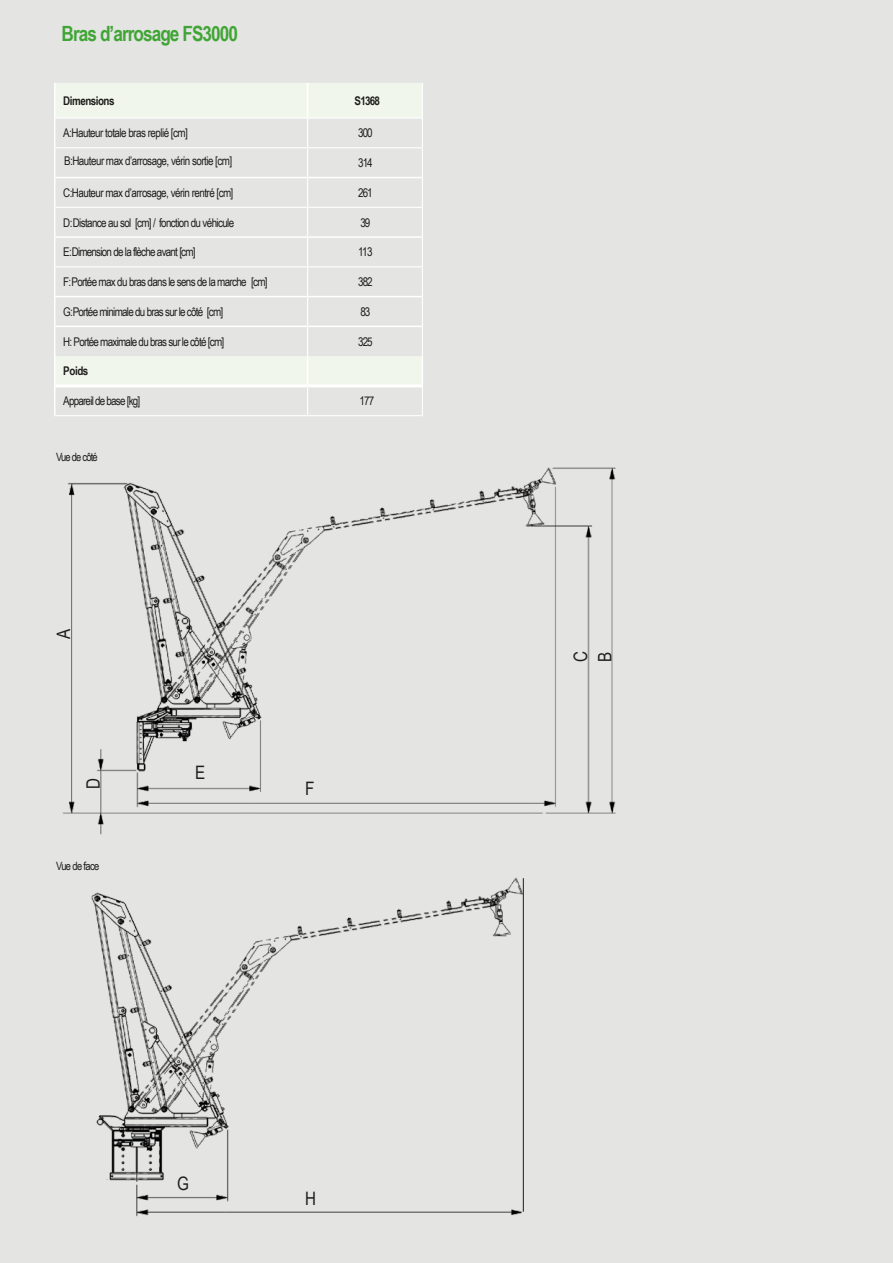
<style>
.page{position:relative;width:893px;height:1263px;background:#e4e4e3}
.page>*{position:absolute;margin:0;border:0;box-sizing:border-box;transform-origin:0 0}
.t1{font:700 21px "Arial Narrow";letter-spacing:-.045em;color:#40a535}
.t2{font:18.6px "Arial Narrow";color:#1d1d1b}
.t3{font:12px "Arial Narrow";letter-spacing:-.055em;color:#1d1d1b}
.t4{font:700 12px "Arial Narrow";letter-spacing:-.04em;color:#1d1d1b}
.t5{font:11.4px "Arial Narrow";letter-spacing:-.07em;color:#1d1d1b}
</style>
<div class="page">
<svg style="left:56px;top:83px;width:366px;height:301px"></svg>
<hr style="left:308px;top:117px;width:115px;height:2px;background:#fff">
<hr style="left:56px;top:147px;width:252px;height:1px;background:#fff">
<hr style="left:56px;top:207px;width:252px;height:1px;background:#fff">
<hr style="left:56px;top:266px;width:252px;height:1px;background:#fff">
<hr style="left:308px;top:147px;width:115px;height:1px;background:#fff">
<hr style="left:308px;top:207px;width:115px;height:1px;background:#fff">
<hr style="left:308px;top:266px;width:115px;height:1px;background:#fff">
<hr style="left:56px;top:117px;width:252px;height:2px;background:#fff">
<hr style="left:54px;top:415px;width:254px;height:1px;background:#fff">
<hr style="left:308px;top:415px;width:115px;height:1px;background:#fff">
<svg style="left:307px;top:119px;width:1px;height:296px"></svg>
<hr style="left:56px;top:384px;width:252px;height:3px;background:#fff">
<hr style="left:308px;top:384px;width:115px;height:3px;background:#fff">
<svg style="left:422px;top:119px;width:1px;height:28px"></svg>
<hr style="left:422px;top:148px;width:1px;height:30px;background:#fff">
<svg style="left:422px;top:178px;width:1px;height:88px"></svg>
<hr style="left:422px;top:267px;width:1px;height:30px;background:#fff">
<svg style="left:422px;top:297px;width:1px;height:29px"></svg>
<hr style="left:422px;top:326px;width:1px;height:30px;background:#fff">
<svg style="left:422px;top:356px;width:1px;height:59px"></svg>
<hr style="left:422px;top:83px;width:1px;height:34px;background:#fff">
<hr style="left:307px;top:83px;width:1px;height:34px;background:#fff">
<hr style="left:54px;top:83px;width:2px;height:35px;background:#fff">
<hr style="left:54px;top:118px;width:2px;height:30px;background:#fff">
<hr style="left:54px;top:148px;width:2px;height:29px;background:#fff">
<hr style="left:54px;top:178px;width:2px;height:29px;background:#fff">
<hr style="left:54px;top:207px;width:2px;height:29px;background:#fff">
<hr style="left:54px;top:238px;width:2px;height:29px;background:#fff">
<hr style="left:54px;top:267px;width:2px;height:29px;background:#fff">
<hr style="left:54px;top:297px;width:2px;height:29px;background:#fff">
<hr style="left:54px;top:327px;width:2px;height:29px;background:#fff">
<hr style="left:54px;top:356px;width:2px;height:30px;background:#fff">
<hr style="left:54px;top:386px;width:2px;height:29px;background:#fff">
<hr style="left:54px;top:177px;width:254px;height:1px;background:#fff">
<hr style="left:308px;top:177px;width:114px;height:1px;background:#fff">
<hr style="left:54px;top:236px;width:254px;height:2px;background:#fff">
<hr style="left:308px;top:236px;width:114px;height:2px;background:#fff">
<hr style="left:54px;top:296px;width:254px;height:1px;background:#fff">
<hr style="left:308px;top:296px;width:114px;height:1px;background:#fff">
<hr style="left:54px;top:326px;width:254px;height:1px;background:#fff">
<hr style="left:308px;top:326px;width:114px;height:1px;background:#fff">
<img style="left:62px;top:467px;width:554px;height:368px">
<img style="left:91px;top:877px;width:432px;height:340px">
<hr style="left:523px;top:878px;width:1px;height:334px;background:#1d1d1b">
<p class="t1" style="left:62px;top:26px;width:178px">Bras d’arrosage FS3000</p>
<p class="t4" style="left:63px;top:97px;width:53px">Dimensions</p>
<p class="t4" style="left:354px;top:97px;width:27px">S1368</p>
<p class="t3" style="left:63px;top:129px;width:126px">A:Hauteur totale bras replié [cm]</p>
<p class="t3" style="left:64px;top:156px;width:170px">B:Hauteur max d’arrosage, vérin sortie [cm]</p>
<p class="t3" style="left:358px;top:129px;width:16px">300</p>
<p class="t3" style="left:358px;top:158px;width:16px">314</p>
<p class="t3" style="left:63px;top:188px;width:172px">C:Hauteur max d’arrosage, vérin rentré [cm]</p>
<p class="t3" style="left:358px;top:188px;width:16px">261</p>
<p class="t3" style="left:63px;top:218px;width:173px">D: Distance au sol [cm] / fonction du véhicule</p>
<p class="t3" style="left:360px;top:218px;width:12px">39</p>
<p class="t3" style="left:63px;top:248px;width:134px">E: Dimension de la flèche avant [cm]</p>
<p class="t3" style="left:358px;top:248px;width:16px">113</p>
<p class="t3" style="left:63px;top:277px;width:206px">F: Portée max du bras dans le sens de la marche [cm]</p>
<p class="t3" style="left:358px;top:277px;width:16px">382</p>
<p class="t3" style="left:63px;top:307px;width:162px">G: Portée minimale du bras sur le côté [cm]</p>
<p class="t3" style="left:360px;top:307px;width:12px">83</p>
<p class="t3" style="left:63px;top:337px;width:162px">H: Portée maximale du bras sur le côté [cm]</p>
<p class="t3" style="left:358px;top:337px;width:16px">325</p>
<p class="t4" style="left:63px;top:366px;width:27px">Poids</p>
<p class="t3" style="left:63px;top:397px;width:79px">Appareil de base [kg]</p>
<p class="t3" style="left:359px;top:397px;width:16px">177</p>
<p class="t5" style="left:56px;top:453px;width:43px">Vue de côté</p>
<p class="t2" style="left:56px;top:639px;width:12px;rotate:-90deg">A</p>
<p class="t2" style="left:86px;top:789px;width:12px;rotate:-90deg">D</p>
<p class="t5" style="left:56px;top:862px;width:45px">Vue de face</p>
<p class="t2" style="left:195px;top:765px;width:12px">E</p>
<p class="t2" style="left:305px;top:781px;width:11px">F</p>
<p class="t2" style="left:177px;top:1176px;width:13px">G</p>
<p class="t2" style="left:305px;top:1192px;width:12px">H</p>
<p class="t2" style="left:574px;top:662px;width:12px;rotate:-90deg">C</p>
<p class="t2" style="left:598px;top:662px;width:12px;rotate:-90deg">B</p>
</div>
